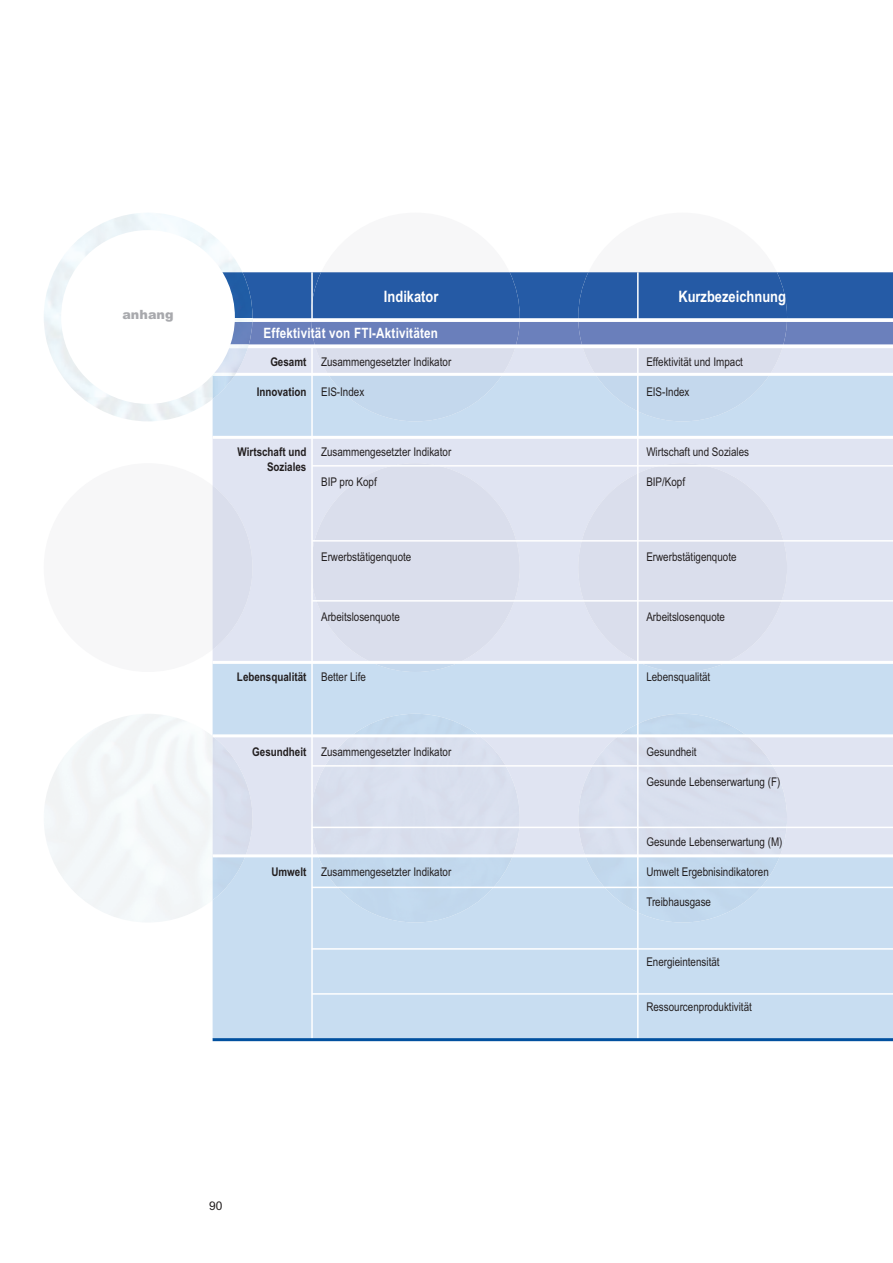
<style>
.page{position:relative;width:893px;height:1263px;background:#fff}
.page>*{position:absolute;margin:0;border:0;box-sizing:border-box;transform-origin:0 0}
.t1{font:700 15.75px "Arial Narrow";color:#fff}
.t2{font:700 14.25px "Arial Narrow";letter-spacing:.015em;color:#fff}
.t3{font:900 12.75px "Arial";color:#a8a9ad}
.t4{font:12px "Arial Narrow";color:#231f20}
.t5{font:700 12px/15px "Arial Narrow";color:#231f20;text-align:right}
.t6{font:12px "Arial";color:#231f20}
</style>
<div class="page">
<div style="left:44px;top:463px;width:209px;height:209px;background:#f7f7f8;border-radius:50%"></div>
<div style="left:311px;top:213px;width:209px;height:208px;background:#f7f7f8;border-radius:50%"></div>
<div style="left:578px;top:213px;width:209px;height:208px;background:#f7f7f8;border-radius:50%"></div>
<div style="left:213px;top:439px;width:680px;height:415px;background:#e0e4f2"></div>
<div style="left:213px;top:485px;width:40px;height:165px;background:#dadeec"></div>
<div style="left:213px;top:737px;width:40px;height:117px;background:#dae0ee"></div>
<div style="left:313px;top:737px;width:207px;height:117px;background:#d9dfee"></div>
<div style="left:578px;top:737px;width:209px;height:117px;background:#d9dfee"></div>
<div style="left:213px;top:664px;width:680px;height:70px;background:#c8ddf1"></div>
<div style="left:313px;top:463px;width:207px;height:209px;background:#dadeec"></div>
<div style="left:578px;top:463px;width:209px;height:209px;background:#dadeec"></div>
<div style="left:351px;top:714px;width:128px;height:20px;background:#c4daef"></div>
<div style="left:619px;top:714px;width:128px;height:20px;background:#c4daef"></div>
<div style="left:213px;top:857px;width:680px;height:181px;background:#c8ddf1"></div>
<img style="left:213px;top:857px;width:32px;height:43px">
<div style="left:318px;top:857px;width:195px;height:65px;background:#c3d9ee"></div>
<div style="left:585px;top:857px;width:195px;height:65px;background:#c4daef"></div>
<svg style="left:213px;top:272px;width:680px;height:164px;background:#8da9d2"></svg>
<svg style="left:253px;top:318px;width:640px;height:4px"></svg>
<svg style="left:249px;top:344px;width:644px;height:4px"></svg>
<hr style="left:213px;top:373px;width:680px;height:3px;background:#fff">
<hr style="left:312px;top:465px;width:581px;height:2px;background:#fff">
<hr style="left:312px;top:540px;width:581px;height:2px;background:#fff">
<hr style="left:312px;top:600px;width:581px;height:2px;background:#fff">
<hr style="left:213px;top:661px;width:680px;height:3px;background:#fff">
<hr style="left:213px;top:734px;width:680px;height:3px;background:#fff">
<hr style="left:312px;top:765px;width:581px;height:2px;background:#fff">
<hr style="left:312px;top:827px;width:581px;height:1px;background:#fff">
<hr style="left:312px;top:887px;width:581px;height:1px;background:#fff">
<hr style="left:312px;top:948px;width:581px;height:2px;background:#fff">
<hr style="left:312px;top:993px;width:581px;height:2px;background:#fff">
<hr style="left:311px;top:346px;width:2px;height:815px;background:#fff">
<hr style="left:311px;top:272px;width:2px;height:48px;background:#fff">
<hr style="left:637px;top:347px;width:2px;height:814px;background:#fff">
<hr style="left:637px;top:272px;width:2px;height:48px;background:#fff">
<hr style="left:213px;top:1038px;width:680px;height:3px;background:#01509f">
<img style="left:44px;top:213px;width:198px;height:208px">
<img style="left:215px;top:344px;width:34px;height:29px">
<img style="left:223px;top:272px;width:30px;height:72px">
<img style="left:213px;top:376px;width:21px;height:23px">
<img style="left:213px;top:373px;width:23px;height:3px">
<div style="left:61px;top:230px;width:174px;height:174px;background:#fff;border-radius:50%"></div>
<p class="t3" style="left:122px;top:307px;width:53px">anhang</p>
<h1 class="t1" style="left:384px;top:287px;width:56px">Indikator</h1>
<h1 class="t1" style="left:678px;top:287px;width:109px">Kurzbezeichnung</h1>
<p class="t2" style="left:264px;top:325px;width:176px">Effektivität von FTI-Aktivitäten</p>
<p class="t5" style="left:270px;top:354px;width:38px">Gesamt</p>
<p class="t5" style="left:257px;top:384px;width:51px">Innovation</p>
<p class="t4" style="left:321px;top:354px;width:132px">Zusammengesetzter Indikator</p>
<p class="t4" style="left:321px;top:384px;width:45px">EIS-Index</p>
<p class="t4" style="left:646px;top:354px;width:98px">Effektivität und Impact</p>
<p class="t4" style="left:646px;top:384px;width:45px">EIS-Index</p>
<p class="t5" style="left:238px;top:444px;width:70px">Wirtschaft und<br>Soziales</p>
<p class="t4" style="left:321px;top:444px;width:132px">Zusammengesetzter Indikator</p>
<p class="t4" style="left:321px;top:474px;width:57px">BIP pro Kopf</p>
<p class="t4" style="left:646px;top:444px;width:104px">Wirtschaft und Soziales</p>
<p class="t4" style="left:646px;top:474px;width:40px">BIP/Kopf</p>
<p class="t4" style="left:321px;top:549px;width:92px">Erwerbstätigenquote</p>
<p class="t4" style="left:646px;top:549px;width:92px">Erwerbstätigenquote</p>
<p class="t4" style="left:321px;top:609px;width:80px">Arbeitslosenquote</p>
<p class="t4" style="left:646px;top:609px;width:80px">Arbeitslosenquote</p>
<p class="t5" style="left:237px;top:669px;width:71px">Lebensqualität</p>
<p class="t4" style="left:321px;top:669px;width:46px">Better Life</p>
<p class="t4" style="left:646px;top:669px;width:66px">Lebensqualität</p>
<p class="t5" style="left:252px;top:744px;width:56px">Gesundheit</p>
<p class="t4" style="left:321px;top:744px;width:132px">Zusammengesetzter Indikator</p>
<p class="t4" style="left:646px;top:744px;width:52px">Gesundheit</p>
<p class="t4" style="left:646px;top:774px;width:136px">Gesunde Lebenserwartung (F)</p>
<p class="t5" style="left:271px;top:864px;width:36px">Umwelt</p>
<p class="t4" style="left:321px;top:864px;width:132px">Zusammengesetzter Indikator</p>
<p class="t4" style="left:646px;top:834px;width:138px">Gesunde Lebenserwartung (M)</p>
<p class="t4" style="left:646px;top:864px;width:124px">Umwelt Ergebnisindikatoren</p>
<p class="t4" style="left:646px;top:894px;width:66px">Treibhausgase</p>
<p class="t4" style="left:646px;top:954px;width:75px">Energieintensität</p>
<p class="t4" style="left:646px;top:999px;width:107px">Ressourcenproduktivität</p>
<p class="t6" style="left:209px;top:1199px;width:15px">90</p>
</div>
